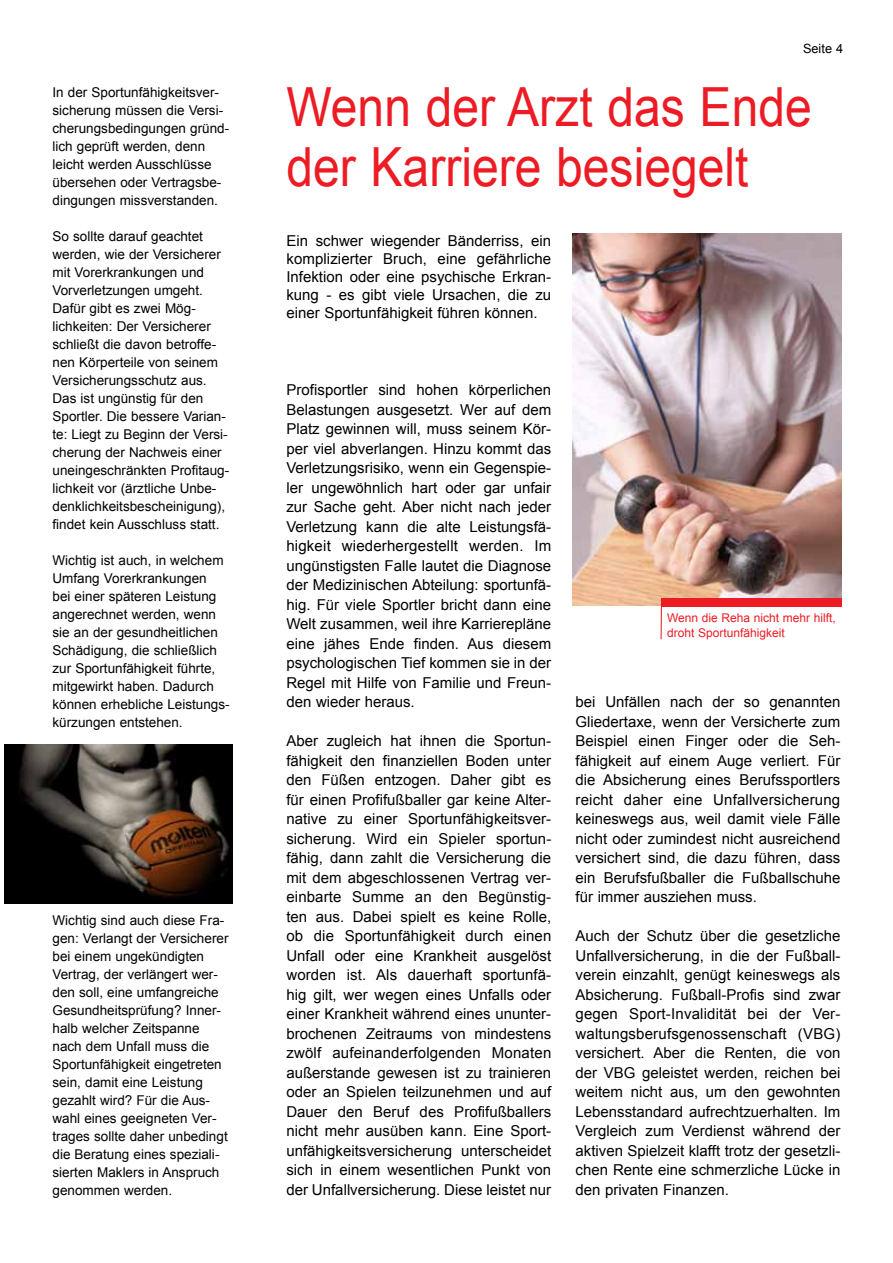
<style>
.page{position:relative;width:893px;height:1263px;background:#fff}
.page>*{position:absolute;margin:0;border:0;box-sizing:border-box;transform-origin:0 0}
.t1{font:54px/60px "Arial";color:#ed1c24;scale:.89 1}
.t2{font:15px/19.5px "Arial";color:#000;text-align:justify}
.t3{font:13.5px/18px "Arial";color:#000}
.t4{font:12.75px "Arial";color:#000}
.t5{font:12px/15px "Arial";color:#ed1c24}
</style>
<div class="page">
<img style="left:572px;top:234px;width:270px;height:372px">
<img style="left:5px;top:744px;width:227px;height:160px">
<div style="left:661px;top:598px;width:181px;height:9px;background:#ed1c24"></div>
<hr style="left:661px;top:598px;width:1px;height:41px;background:#ed1c24">
<p class="t3" style="left:53px;top:83px;width:178px">In der Sportunfähigkeitsver&shy;sicherung müssen die Versi&shy;cherungsbedingungen gründ&shy;lich geprüft werden, denn leicht werden Ausschlüsse übersehen oder Vertragsbe&shy;dingungen missverstanden.</p>
<p class="t3" style="left:53px;top:227px;width:178px">So sollte darauf geachtet werden, wie der Versicherer mit Vorerkrankungen und<br>Vorverletzungen umgeht.<br>Dafür gibt es zwei Mög&shy;lichkeiten: Der Versicherer schließt die davon betroffe&shy;nen Körperteile von seinem<br>Versicherungsschutz aus.<br>Das ist ungünstig für den<br>Sportler. Die bessere Varian&shy;te: Liegt zu Beginn der Versi&shy;cherung der Nachweis einer uneingeschränkten Profitaug&shy;lichkeit vor (ärztliche Unbe&shy;denklichkeitsbescheinigung), findet kein Ausschluss statt.</p>
<p class="t3" style="left:53px;top:551px;width:179px">Wichtig ist auch, in welchem<br>Umfang Vorerkrankungen<br>bei einer späteren Leistung angerechnet werden, wenn sie an der gesundheitlichen<br>Schädigung, die schließlich zur Sportunfähigkeit führte, mitgewirkt haben. Dadurch können erhebliche Leistungs&shy;kürzungen entstehen.</p>
<p class="t3" style="left:53px;top:911px;width:177px">Wichtig sind auch diese Fra&shy;gen: Verlangt der Versicherer bei einem ungekündigten<br>Vertrag, der verlängert wer&shy;den soll, eine umfangreiche<br>Gesundheitsprüfung? Inner&shy;halb welcher Zeitspanne nach dem Unfall muss die<br>Sportunfähigkeit eingetreten sein, damit eine Leistung gezahlt wird? Für die Aus&shy;wahl eines geeigneten Ver&shy;trages sollte daher unbedingt die Beratung eines speziali&shy;sierten Maklers in Anspruch genommen werden.</p>
<p class="t4" style="left:803px;top:40px;width:42px">Seite 4</p>
<h1 class="t1" style="left:286px;top:77px;width:592px">Wenn der Arzt das Ende der Karriere besiegelt</h1>
<p class="t2" style="left:286px;top:232px;width:266px;line-height:18px">Ein schwer wiegender Bänderriss, ein komplizierter Bruch, eine gefährliche Infektion oder eine psychische Erkran&shy;kung - es gibt viele Ursachen, die zu einer Sportunfähigkeit führen können.</p>
<p class="t2" style="left:286px;top:380px;width:266px">Profisportler sind hohen körperlichen Belastungen ausgesetzt. Wer auf dem Platz gewinnen will, muss seinem Kör&shy;per viel abverlangen. Hinzu kommt das Verletzungsrisiko, wenn ein Gegenspie&shy;ler ungewöhnlich hart oder gar unfair zur Sache geht. Aber nicht nach jeder Verletzung kann die alte Leistungsfä&shy;higkeit wiederhergestellt werden. Im ungünstigsten Falle lautet die Diagnose der Medizinischen Abteilung: sportunfä&shy;hig. Für viele Sportler bricht dann eine Welt zusammen, weil ihre Karrierepläne eine jähes Ende finden. Aus diesem psychologischen Tief kommen sie in der Regel mit Hilfe von Familie und Freun&shy;den wieder heraus.</p>
<p class="t2" style="left:286px;top:731px;width:266px">Aber zugleich hat ihnen die Sportun&shy;fähigkeit den finanziellen Boden unter den Füßen entzogen. Daher gibt es für einen Profifußballer gar keine Alter&shy;native zu einer Sportunfähigkeitsver&shy;sicherung. Wird ein Spieler sportun&shy;fähig, dann zahlt die Versicherung die mit dem abgeschlossenen Vertrag ver&shy;einbarte Summe an den Begünstig&shy;ten aus. Dabei spielt es keine Rolle, ob die Sportunfähigkeit durch einen Unfall oder eine Krankheit ausgelöst worden ist. Als dauerhaft sportunfä&shy;hig gilt, wer wegen eines Unfalls oder einer Krankheit während eines ununter&shy;brochenen Zeitraums von mindestens zwölf aufeinanderfolgenden Monaten außerstande gewesen ist zu trainieren oder an Spielen teilzunehmen und auf Dauer den Beruf des Profifußballers nicht mehr ausüben kann. Eine Sport&shy;unfähigkeitsversicherung unterscheidet sich in einem wesentlichen Punkt von der Unfallversicherung. Diese leistet nur</p>
<p class="t5" style="left:667px;top:610px;width:170px">Wenn die Reha nicht mehr hilft, droht Sportunfähigkeit</p>
<p class="t2" style="left:576px;top:692px;width:266px">bei Unfällen nach der so genannten Gliedertaxe, wenn der Versicherte zum Beispiel einen Finger oder die Seh&shy;fähigkeit auf einem Auge verliert. Für die Absicherung eines Berufssportlers reicht daher eine Unfallversicherung keineswegs aus, weil damit viele Fälle nicht oder zumindest nicht ausreichend versichert sind, die dazu führen, dass ein Berufsfußballer die Fußballschuhe für immer ausziehen muss.</p>
<p class="t2" style="left:576px;top:926px;width:266px">Auch der Schutz über die gesetzliche Unfallversicherung, in die der Fußball&shy;verein einzahlt, genügt keineswegs als Absicherung. Fußball-Profis sind zwar gegen Sport-Invalidität bei der Ver&shy;waltungsberufsgenossenschaft (VBG) versichert. Aber die Renten, die von der VBG geleistet werden, reichen bei weitem nicht aus, um den gewohnten Lebensstandard aufrechtzuerhalten. Im Vergleich zum Verdienst während der aktiven Spielzeit klafft trotz der gesetzli&shy;chen Rente eine schmerzliche Lücke in den privaten Finanzen.</p>
</div>
